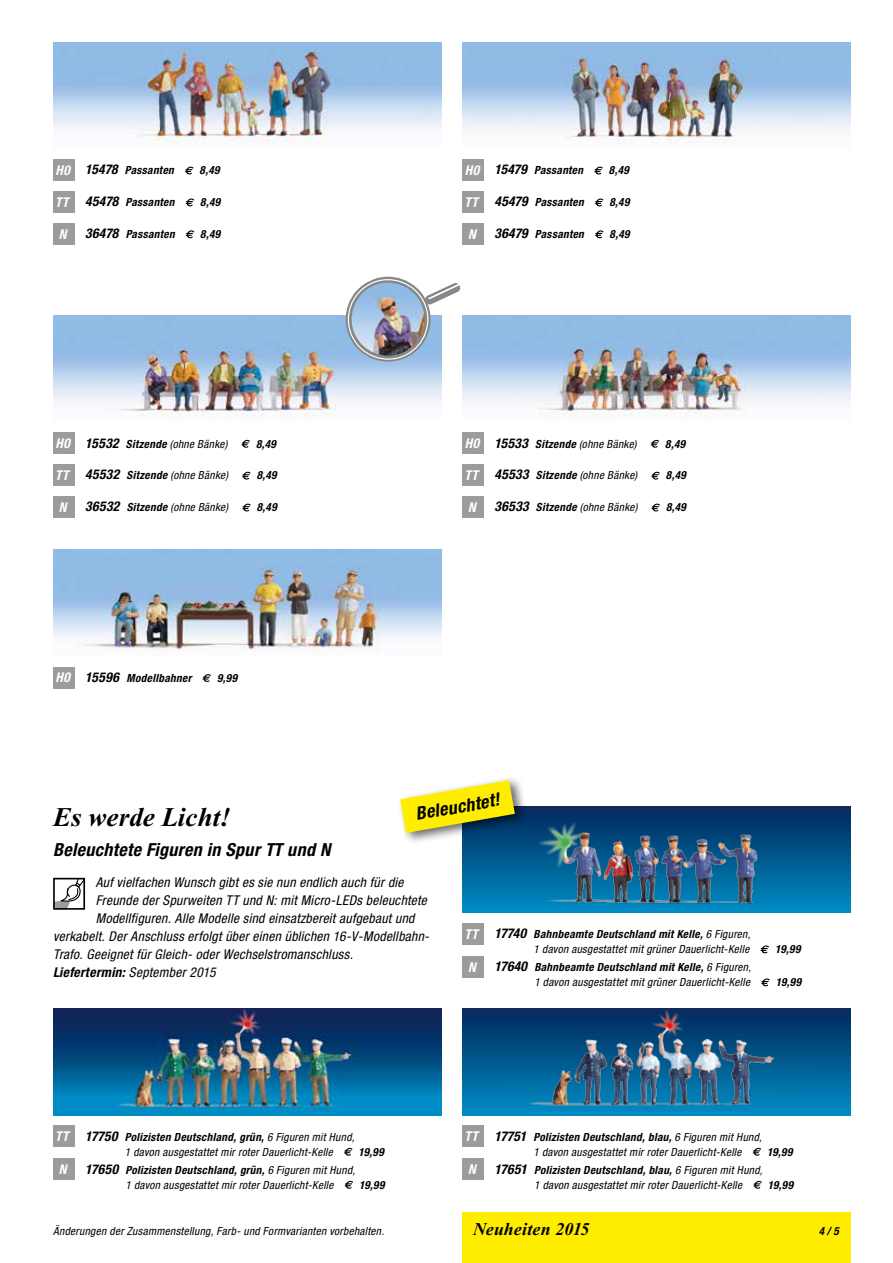
<style>
.page{position:relative;width:893px;height:1263px;background:#fff}
.page>*{position:absolute;margin:0;border:0;box-sizing:border-box;transform-origin:0 0}
.t1{font:italic 700 27px "Times New Roman PS Pro";letter-spacing:.005em;color:#000}
.t2{font:italic 700 condensed 18px "Helvetica Neue LT Pro";letter-spacing:.02em;color:#000}
.t3{font:italic 700 18px "Times New Roman PS Pro";color:#000}
.t4{font:italic condensed 13.5px "Helvetica Neue LT Com";letter-spacing:.025em;color:#000}
.t5{font:italic 700 condensed 13.5px "Helvetica Neue LT Pro";letter-spacing:.02em;color:#000}
.t6{font:italic 700 condensed 13.5px "Helvetica Neue";color:#fff}
.t7{font:italic condensed 11.25px "Helvetica Neue LT Com";letter-spacing:.03em;color:#000}
.t8{font:italic 700 condensed 11.25px "Helvetica Neue LT Pro";letter-spacing:.03em;color:#000}
.s1{font-family:"Helvetica Neue";color:#fff}
.s2{font-family:"Helvetica Neue LT Pro";font-weight:700}
.s3{font-family:"Helvetica Neue LT Com";font-weight:400}
</style>
<div class="page">
<div style="left:462px;top:1212px;width:388px;height:51px;background:#ffed00"></div>
<img style="left:53px;top:315px;width:388px;height:103px">
<svg style="left:53px;top:878px;width:32px;height:32px"></svg>
<div style="left:462px;top:433px;width:22px;height:21px;background:#9c9c9d"></div>
<div style="left:462px;top:465px;width:22px;height:21px;background:#9c9c9d"></div>
<div style="left:462px;top:496px;width:22px;height:22px;background:#9c9c9d"></div>
<div style="left:53px;top:1126px;width:21px;height:21px;background:#9c9c9d"></div>
<div style="left:53px;top:1159px;width:21px;height:21px;background:#9c9c9d"></div>
<img style="left:473px;top:806px;width:377px;height:107px">
<div style="left:462px;top:923px;width:22px;height:21px;background:#9c9c9d"></div>
<div style="left:462px;top:956px;width:22px;height:21px;background:#9c9c9d"></div>
<div style="left:462px;top:1009px;width:388px;height:106px;background:linear-gradient(to bottom,#02285b,#008bc3)"></div>
<img style="left:465px;top:1010px;width:385px;height:104px">
<div style="left:462px;top:1126px;width:22px;height:21px;background:#9c9c9d"></div>
<div style="left:462px;top:1159px;width:22px;height:21px;background:#9c9c9d"></div>
<div style="left:462px;top:159px;width:22px;height:22px;background:#9c9c9d"></div>
<div style="left:462px;top:191px;width:22px;height:22px;background:#9c9c9d"></div>
<div style="left:462px;top:223px;width:22px;height:21px;background:#9c9c9d"></div>
<img style="left:53px;top:550px;width:388px;height:102px">
<div style="left:53px;top:667px;width:21px;height:21px;background:#9c9c9d"></div>
<div style="left:53px;top:433px;width:21px;height:21px;background:#9c9c9d"></div>
<div style="left:53px;top:465px;width:21px;height:21px;background:#9c9c9d"></div>
<div style="left:53px;top:496px;width:21px;height:22px;background:#9c9c9d"></div>
<img style="left:462px;top:315px;width:388px;height:103px">
<div style="left:53px;top:159px;width:21px;height:22px;background:#9c9c9d"></div>
<div style="left:53px;top:191px;width:21px;height:22px;background:#9c9c9d"></div>
<div style="left:53px;top:223px;width:21px;height:21px;background:#9c9c9d"></div>
<div style="left:397px;top:775px;width:132px;height:70px;background:#000;opacity:.6"></div>
<svg style="left:400px;top:780px;width:115px;height:53px"></svg>
<div style="left:53px;top:1009px;width:388px;height:106px;background:#008dc6"></div>
<img style="left:53px;top:1009px;width:388px;height:101px">
<img style="left:53px;top:43px;width:388px;height:101px">
<img style="left:462px;top:43px;width:388px;height:102px">
<img style="left:335px;top:276px;width:126px;height:96px">
<svg style="left:650px;top:440px;width:9px;height:8px"></svg>
<svg style="left:651px;top:472px;width:9px;height:8px"></svg>
<svg style="left:651px;top:504px;width:9px;height:7px"></svg>
<svg style="left:344px;top:1148px;width:8px;height:8px"></svg>
<svg style="left:344px;top:1181px;width:9px;height:8px"></svg>
<svg style="left:760px;top:945px;width:9px;height:8px"></svg>
<svg style="left:761px;top:978px;width:9px;height:8px"></svg>
<svg style="left:752px;top:1148px;width:9px;height:8px"></svg>
<svg style="left:753px;top:1181px;width:9px;height:8px"></svg>
<svg style="left:594px;top:167px;width:9px;height:7px"></svg>
<svg style="left:595px;top:198px;width:8px;height:8px"></svg>
<svg style="left:595px;top:230px;width:8px;height:8px"></svg>
<svg style="left:202px;top:674px;width:9px;height:8px"></svg>
<svg style="left:241px;top:440px;width:9px;height:8px"></svg>
<svg style="left:242px;top:472px;width:9px;height:8px"></svg>
<svg style="left:242px;top:504px;width:9px;height:7px"></svg>
<svg style="left:185px;top:167px;width:8px;height:7px"></svg>
<svg style="left:185px;top:198px;width:9px;height:8px"></svg>
<svg style="left:185px;top:230px;width:9px;height:8px"></svg>
<p class="t5" style="left:56px;top:162px;width:64px"><span class="s1">H0</span> 15478</p>
<p class="t5" style="left:55px;top:194px;width:65px"><span class="s1">TT</span> 45478</p>
<p class="t6" style="left:59px;top:226px;width:9px">N</p>
<p class="t5" style="left:85px;top:226px;width:35px">36478</p>
<p class="t8" style="left:125px;top:164px;width:50px">Passanten</p>
<p class="t8" style="left:126px;top:196px;width:50px">Passanten</p>
<p class="t8" style="left:126px;top:228px;width:50px">Passanten</p>
<p class="t8" style="left:200px;top:164px;width:21px">8,49</p>
<p class="t8" style="left:200px;top:196px;width:21px">8,49</p>
<p class="t8" style="left:200px;top:228px;width:21px">8,49</p>
<p class="t5" style="left:465px;top:162px;width:64px"><span class="s1">H0</span> 15479</p>
<p class="t5" style="left:464px;top:194px;width:65px"><span class="s1">TT</span> 45479</p>
<p class="t6" style="left:468px;top:226px;width:9px">N</p>
<p class="t5" style="left:495px;top:226px;width:35px">36479</p>
<p class="t8" style="left:534px;top:164px;width:50px">Passanten</p>
<p class="t8" style="left:535px;top:196px;width:50px">Passanten</p>
<p class="t8" style="left:535px;top:228px;width:50px">Passanten</p>
<p class="t8" style="left:609px;top:164px;width:21px">8,49</p>
<p class="t8" style="left:609px;top:196px;width:21px">8,49</p>
<p class="t8" style="left:610px;top:228px;width:21px">8,49</p>
<p class="t5" style="left:56px;top:435px;width:65px"><span class="s1">H0</span> 15532</p>
<p class="t5" style="left:55px;top:467px;width:66px"><span class="s1">TT</span> 45532</p>
<p class="t6" style="left:59px;top:499px;width:9px">N</p>
<p class="t5" style="left:85px;top:499px;width:36px">36532</p>
<p class="t7" style="left:126px;top:437px;width:103px"><span class="s2">Sitzende</span> (ohne Bänke)</p>
<p class="t7" style="left:127px;top:469px;width:103px"><span class="s2">Sitzende</span> (ohne Bänke)</p>
<p class="t7" style="left:127px;top:501px;width:103px"><span class="s2">Sitzende</span> (ohne Bänke)</p>
<p class="t8" style="left:256px;top:437px;width:21px">8,49</p>
<p class="t8" style="left:257px;top:469px;width:21px">8,49</p>
<p class="t8" style="left:257px;top:501px;width:21px">8,49</p>
<p class="t5" style="left:465px;top:435px;width:65px"><span class="s1">H0</span> 15533</p>
<p class="t5" style="left:464px;top:467px;width:66px"><span class="s1">TT</span> 45533</p>
<p class="t6" style="left:468px;top:499px;width:9px">N</p>
<p class="t5" style="left:495px;top:499px;width:36px">36533</p>
<p class="t7" style="left:535px;top:437px;width:103px"><span class="s2">Sitzende</span> (ohne Bänke)</p>
<p class="t7" style="left:536px;top:469px;width:103px"><span class="s2">Sitzende</span> (ohne Bänke)</p>
<p class="t7" style="left:536px;top:501px;width:103px"><span class="s2">Sitzende</span> (ohne Bänke)</p>
<p class="t8" style="left:665px;top:437px;width:21px">8,49</p>
<p class="t8" style="left:666px;top:469px;width:21px">8,49</p>
<p class="t8" style="left:666px;top:501px;width:21px">8,49</p>
<p class="t5" style="left:56px;top:669px;width:65px"><span class="s1">H0</span> 15596</p>
<p class="t8" style="left:126px;top:671px;width:67px">Modellbahner</p>
<p class="t8" style="left:217px;top:671px;width:22px">9,99</p>
<h1 class="t1" style="left:53px;top:801px;width:179px">Es werde Licht!</h1>
<h2 class="t2" style="left:53px;top:839px;width:279px">Beleuchtete Figuren in Spur TT und N</h2>
<h2 class="t2" style="left:414px;top:804px;width:86px;rotate:-10deg">Beleuchtet!</h2>
<p class="t4" style="left:96px;top:875px;width:309px">Auf vielfachen Wunsch gibt es sie nun endlich auch für die</p>
<p class="t4" style="left:96px;top:893px;width:333px">Freunde der Spurweiten TT und N: mit Micro-LEDs beleuchtete</p>
<p class="t4" style="left:96px;top:911px;width:320px">Modellfiguren. Alle Modelle sind einsatzbereit aufgebaut und</p>
<p class="t4" style="left:53px;top:929px;width:378px">verkabelt. Der Anschluss erfolgt über einen üblichen 16-V-Modellbahn-</p>
<p class="t4" style="left:53px;top:947px;width:301px">Trafo. Geeignet für Gleich- oder Wechselstromanschluss.</p>
<p class="t5" style="left:53px;top:965px;width:164px">Liefertermin: <span class="s3">September 2015</span></p>
<p class="t5" style="left:464px;top:926px;width:63px"><span class="s1">TT</span> 17740</p>
<p class="t6" style="left:468px;top:959px;width:9px">N</p>
<p class="t5" style="left:495px;top:959px;width:34px">17640</p>
<p class="t8" style="left:534px;top:928px;width:218px">Bahnbeamte Deutschland mit Kelle, <span class="s3">6 Figuren,</span></p>
<p class="t7" style="left:534px;top:942px;width:217px">1 davon ausgestattet mit grüner Dauerlicht-Kelle</p>
<p class="t8" style="left:534px;top:961px;width:218px">Bahnbeamte Deutschland mit Kelle, <span class="s3">6 Figuren,</span></p>
<p class="t7" style="left:534px;top:975px;width:217px">1 davon ausgestattet mit grüner Dauerlicht-Kelle</p>
<p class="t8" style="left:775px;top:943px;width:27px">19,99</p>
<p class="t8" style="left:776px;top:976px;width:27px">19,99</p>
<p class="t5" style="left:55px;top:1128px;width:64px"><span class="s1">TT</span> 17750</p>
<p class="t6" style="left:59px;top:1161px;width:9px">N</p>
<p class="t5" style="left:85px;top:1161px;width:34px">17650</p>
<p class="t8" style="left:125px;top:1130px;width:231px">Polizisten Deutschland, grün, <span class="s3">6 Figuren mit Hund,</span></p>
<p class="t7" style="left:125px;top:1145px;width:210px">1 davon ausgestattet mir roter Dauerlicht-Kelle</p>
<p class="t8" style="left:125px;top:1163px;width:231px">Polizisten Deutschland, grün, <span class="s3">6 Figuren mit Hund,</span></p>
<p class="t7" style="left:125px;top:1178px;width:210px">1 davon ausgestattet mir roter Dauerlicht-Kelle</p>
<p class="t8" style="left:359px;top:1145px;width:27px">19,99</p>
<p class="t8" style="left:359px;top:1178px;width:27px">19,99</p>
<p class="t5" style="left:464px;top:1128px;width:63px"><span class="s1">TT</span> 17751</p>
<p class="t6" style="left:468px;top:1161px;width:9px">N</p>
<p class="t5" style="left:495px;top:1161px;width:34px">17651</p>
<p class="t8" style="left:533px;top:1130px;width:230px">Polizisten Deutschland, blau, <span class="s3">6 Figuren mit Hund,</span></p>
<p class="t7" style="left:533px;top:1145px;width:210px">1 davon ausgestattet mir roter Dauerlicht-Kelle</p>
<p class="t8" style="left:534px;top:1163px;width:230px">Polizisten Deutschland, blau, <span class="s3">6 Figuren mit Hund,</span></p>
<p class="t7" style="left:534px;top:1178px;width:210px">1 davon ausgestattet mir roter Dauerlicht-Kelle</p>
<p class="t8" style="left:767px;top:1145px;width:27px">19,99</p>
<p class="t8" style="left:768px;top:1178px;width:27px">19,99</p>
<p class="t7" style="left:53px;top:1225px;width:332px">Änderungen der Zusammenstellung, Farb- und Formvarianten vorbehalten.</p>
<h2 class="t3" style="left:473px;top:1219px;width:118px">Neuheiten 2015</h2>
<p class="t8" style="left:819px;top:1225px;width:22px">4 / 5</p>
</div>
